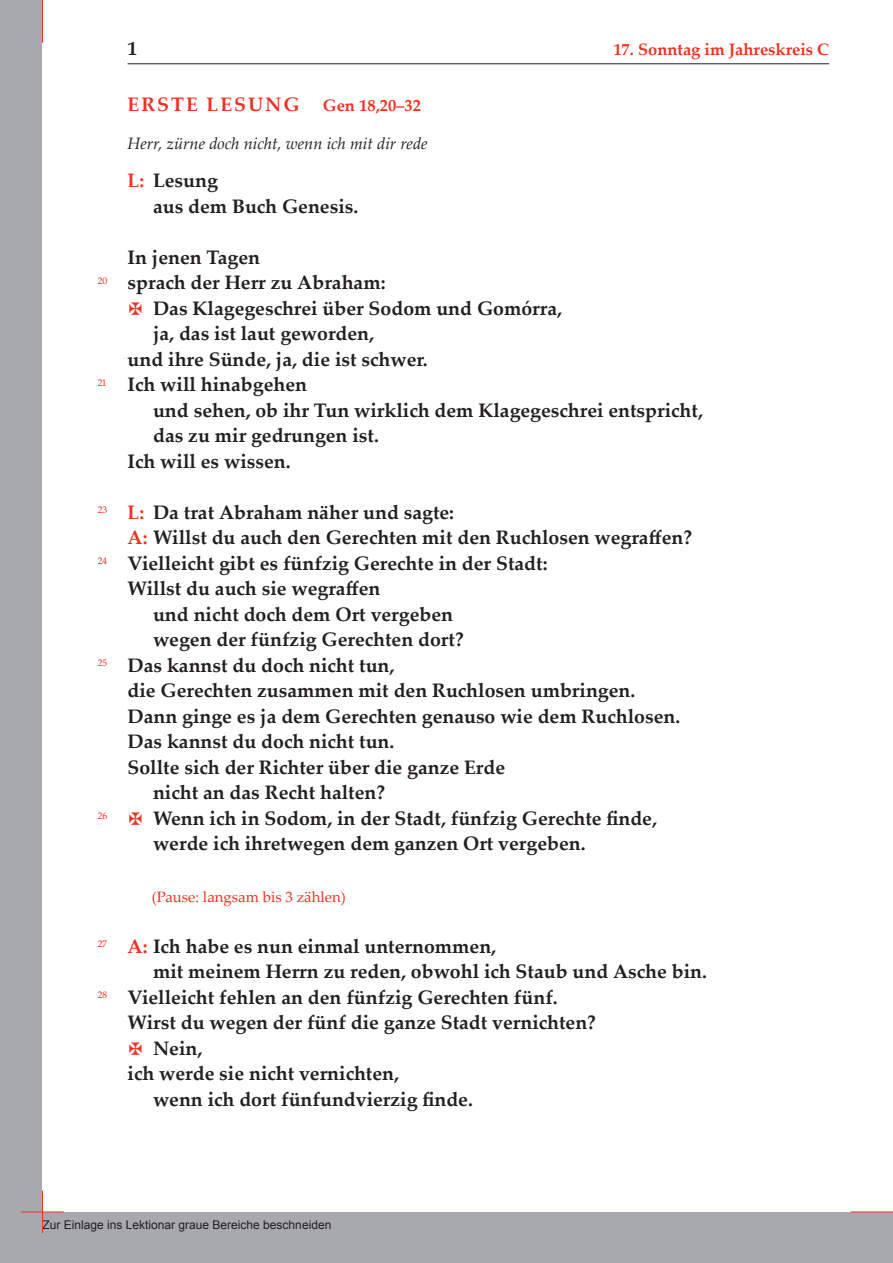
<style>
.page{position:relative;width:893px;height:1263px;background:#a8a9ad}
.page>*{position:absolute;margin:0;border:0;box-sizing:border-box;transform-origin:0 0}
.t1{font:700 19.5px/25.5px "Palatino Linotype";color:#231f20}
.t2{font:700 19.5px "Palatino Linotype";letter-spacing:.1em;color:#ef3122}
.t3{font:italic 16.5px "Palatino Linotype";color:#231f20}
.t4{font:700 16.5px "Palatino Linotype";color:#ef3122}
.t5{font:15px "Palatino Linotype";color:#ef3122}
.t6{font:12px "Arial";color:#231f20}
.t7{font:9.6px "Palatino Linotype";color:#ef3122}
.s1{font-size:16.5px}
.s2{color:#ef3122}
</style>
<div class="page">
<div style="left:43px;top:0;width:850px;height:1212px;background:#fff"></div>
<hr style="left:42px;top:0;width:1px;height:43px;background:#ef3122">
<hr style="left:42px;top:1191px;width:1px;height:42px;background:#ef3122">
<hr style="left:21px;top:1212px;width:43px;height:1px;background:#ef3122">
<hr style="left:850px;top:1212px;width:43px;height:1px;background:#ef3122">
<hr style="left:128px;top:63px;width:701px;height:1px;background:#231f20">
<p class="t1" style="left:128px;top:35px;width:11px">1</p>
<p class="t4" style="left:613px;top:38px;width:217px">17. Sonntag im Jahreskreis C</p>
<p class="t2" style="left:128px;top:90px;width:295px">Ers te Les ung <span class="s1">Gen 18,20–32</span></p>
<p class="t3" style="left:128px;top:131px;width:302px">Herr, zürne doch nicht, wenn ich mit dir rede</p>
<p class="t1" style="left:153px;top:167px;width:207px;text-indent:-26px"><span class="s2">L:</span> Lesung<br>aus dem Buch Genesis.</p>
<p class="t1" style="left:128px;top:244px;width:134px">In jenen Tagen</p>
<p class="t1" style="left:98px;top:269px;width:289px"><sup>20</sup> sprach der Herr zu Abraham:</p>
<p class="t1" style="left:153px;top:295px;width:410px">Das Klagegeschrei über Sodom und Gomórra,</p>
<p class="t1" style="left:153px;top:320px;width:222px">ja, das ist laut geworden,</p>
<p class="t1" style="left:128px;top:346px;width:302px">und ihre Sünde, ja, die ist schwer.</p>
<p class="t1" style="left:98px;top:371px;width:211px"><sup>21</sup> Ich will hinabgehen</p>
<p class="t1" style="left:153px;top:397px;width:551px">und sehen, ob ihr Tun wirklich dem Klagegeschrei entspricht,</p>
<p class="t1" style="left:153px;top:422px;width:227px">das zu mir gedrungen ist.</p>
<p class="t1" style="left:128px;top:448px;width:165px">Ich will es wissen.</p>
<p class="t1" style="left:98px;top:499px;width:358px"><sup>23</sup> <span class="s2">L:</span> Da trat Abraham näher und sagte:</p>
<p class="t1" style="left:128px;top:524px;width:566px"><span class="s2">A:</span> Willst du auch den G erechten mit den Ruchlosen wegraffen?</p>
<p class="t1" style="left:98px;top:550px;width:451px"><sup>24</sup> Vielleicht gibt es fünfzig Gerechte in der Stadt:</p>
<p class="t1" style="left:128px;top:575px;width:254px">Willst du auch sie wegraffen</p>
<p class="t1" style="left:153px;top:601px;width:301px">und nicht doch dem Ort vergeben</p>
<p class="t1" style="left:153px;top:626px;width:312px">wegen der fünfzig G erechten dort?</p>
<p class="t1" style="left:98px;top:652px;width:298px"><sup>25</sup> Das kannst du doch nicht tun,</p>
<p class="t1" style="left:128px;top:677px;width:509px">die G erechten zusammen mit den Ruchlosen umbringen.</p>
<p class="t1" style="left:128px;top:703px;width:554px">Dann ginge es ja dem Gerechten genauso wie dem Ruchlosen.</p>
<p class="t1" style="left:128px;top:728px;width:268px">Das kannst du doch nicht tun.</p>
<p class="t1" style="left:128px;top:754px;width:379px">Sollte sich der Richter über die ganze Erde</p>
<p class="t1" style="left:153px;top:779px;width:234px">nicht an das Recht halten?</p>
<p class="t7" style="left:98px;top:809px;width:11px">26</p>
<p class="t1" style="left:153px;top:805px;width:505px">Wenn ich in Sodom, in der Stadt, fünfzig Gerechte finde, werde ich ihretwegen dem ganzen Ort vergeben.</p>
<p class="t5" style="left:152px;top:886px;width:195px">(Pause: langsam bis 3 zählen)</p>
<p class="t1" style="left:98px;top:932px;width:400px"><sup>27</sup> <span class="s2">A:</span> Ich habe es nun einmal unternommen,</p>
<p class="t1" style="left:153px;top:958px;width:555px">mit meinem Herrn zu reden, obwohl ich Staub und Asche bin.</p>
<p class="t1" style="left:98px;top:983px;width:462px"><sup>28</sup> Vielleicht fehlen an den fünfzig G erechten fünf.</p>
<p class="t1" style="left:128px;top:1009px;width:470px">Wirst du wegen der fünf die ganze Stadt vernichten?</p>
<p class="t1" style="left:153px;top:1034px;width:51px">Nein,</p>
<p class="t1" style="left:128px;top:1060px;width:273px">ich werde sie nicht vernichten,</p>
<p class="t1" style="left:153px;top:1085px;width:321px">wenn ich dort fünfundvierzig finde.</p>
<p class="t6" style="left:43px;top:1217px;width:290px">Zur Einlage ins Lektionar graue Bereiche beschneiden</p>
</div>
